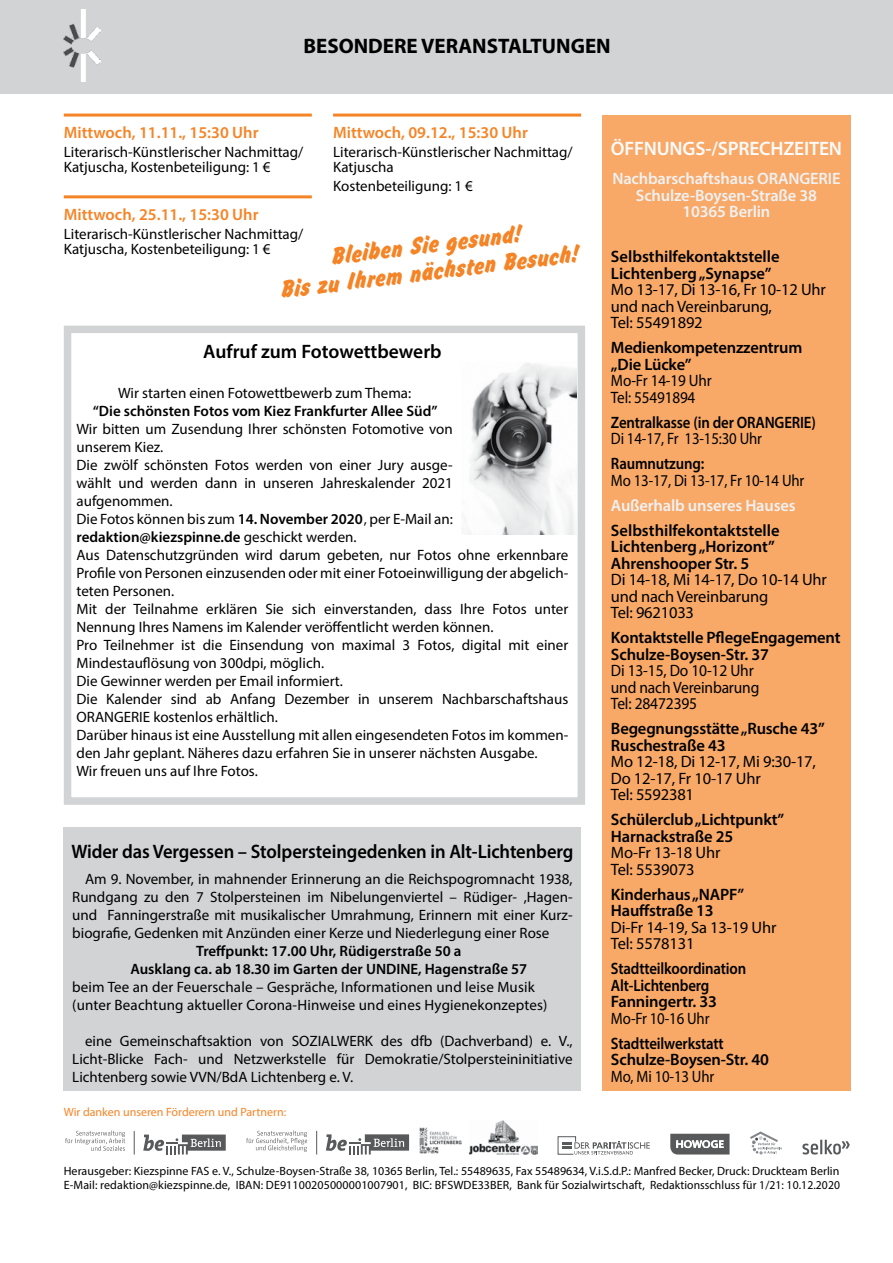
<style>
.page{position:relative;width:893px;height:1263px;background:#fff}
.page>*{position:absolute;margin:0;border:0;box-sizing:border-box;transform-origin:0 0}
.t1{font:27px/27px "Okay D";color:#f58426;text-align:center}
.t2{font:700 21px "Myriad Pro";color:#000}
.t3{font:600 19.5px "Myriad Pro";letter-spacing:-.005em;color:#000;scale:.95 1}
.t4{font:600 19.5px "Myriad Pro";letter-spacing:-.005em;color:#000}
.t5{font:600 19.5px "Myriad Pro";letter-spacing:-.01em;color:#fbfbfb}
.t6{font:600 16.5px/16.5px "Myriad Pro";letter-spacing:-.01em;color:#000}
.t7{font:16.5px/16.5px "Myriad Pro";letter-spacing:-.01em;color:#000}
.t8{font:600 16.5px/16.5px "Myriad Pro";letter-spacing:-.01em;color:#000;scale:.9 1}
.t9{font:600 16.5px/16.5px "Myriad Pro";letter-spacing:-.01em;color:#f1f1f2;text-align:center}
.t10{font:16.5px "Myriad Pro";letter-spacing:-.01em;color:#000;scale:.9 1}
.t11{font:600 16.5px "Myriad Pro";color:#f58426}
.t12{font:16.5px/16.5px "Myriad Pro";letter-spacing:-.01em;color:#000;scale:.94 1}
.t13{font:16.5px/16.5px "Myriad Pro";letter-spacing:-.01em;color:#000;scale:.92 1}
.t14{font:15px/18px "Myriad Pro";color:#000}
.t15{font:600 15px/18px "Myriad Pro";color:#000;text-align:center}
.t16{font:12px/14.4px "Myriad Pro";letter-spacing:.01em;color:#000}
.t17{font:12px "Myriad Pro";color:#f58426}
.s1{font-weight:600}
</style>
<div class="page">
<div style="left:0;top:0;width:893px;height:94px;background:#d1d3d4"></div>
<img style="left:64px;top:10px;width:36px;height:72px">
<div style="left:64px;top:326px;width:521px;height:479px;border:8px solid #d1d3d4"></div>
<div style="left:64px;top:827px;width:517px;height:263px;background:#d1d3d4"></div>
<svg style="left:558px;top:1136px;width:92px;height:19px"></svg>
<svg style="left:143px;top:1134px;width:83px;height:20px"></svg>
<svg style="left:134px;top:1131px;width:1px;height:23px"></svg>
<svg style="left:65px;top:1130px;width:60px;height:21px"></svg>
<svg style="left:326px;top:1134px;width:83px;height:20px"></svg>
<svg style="left:316px;top:1131px;width:1px;height:23px"></svg>
<svg style="left:246px;top:1130px;width:61px;height:22px"></svg>
<svg style="left:802px;top:1140px;width:48px;height:14px"></svg>
<svg style="left:670px;top:1134px;width:60px;height:20px"></svg>
<svg style="left:750px;top:1131px;width:32px;height:24px"></svg>
<img style="left:470px;top:1121px;width:68px;height:33px">
<img style="left:419px;top:1127px;width:43px;height:27px">
<div style="left:602px;top:115px;width:248px;height:975px;background:#f8a967"></div>
<hr style="left:64px;top:114px;width:248px;height:3px;background:#f58426">
<hr style="left:64px;top:195px;width:248px;height:3px;background:#f58426">
<hr style="left:333px;top:114px;width:248px;height:3px;background:#f58426">
<img style="left:463px;top:361px;width:114px;height:173px">
<h2 class="t2" style="left:303px;top:32px;width:309px">BESONDERE VERANSTALTUNGEN</h2>
<p class="t11" style="left:64px;top:122px;width:196px">Mittwoch, 11.11., 15:30 Uhr</p>
<p class="t14" style="left:64px;top:144px;width:241px;line-height:15px">Literarisch-Künstlerischer Nachmittag/<br>Katjuscha, Kostenbeteiligung: 1 €</p>
<p class="t11" style="left:64px;top:204px;width:196px">Mittwoch, 25.11., 15:30 Uhr</p>
<p class="t14" style="left:64px;top:226px;width:241px;line-height:15px">Literarisch-Künstlerischer Nachmittag/<br>Katjuscha, Kostenbeteiligung: 1 €</p>
<p class="t11" style="left:333px;top:122px;width:196px">Mittwoch, 09.12., 15:30 Uhr</p>
<p class="t14" style="left:333px;top:144px;width:241px;line-height:15px">Literarisch-Künstlerischer Nachmittag/<br>Katjuscha</p>
<p class="t14" style="left:333px;top:177px;width:141px">Kostenbeteiligung: 1 €</p>
<h1 class="t1" style="left:276px;top:250px;width:301px;rotate:-7deg">Bleiben Sie gesund!<br>Bis zu Ihrem nächsten Besuch!</h1>
<h3 class="t4" style="left:203px;top:339px;width:240px">Aufruf zum Fotowettbewerb</h3>
<p class="t14" style="left:118px;top:383px;width:295px">Wir starten einen Fotowettbewerb zum Thema:</p>
<p class="t15" style="left:93px;top:401px;width:346px">“Die schönsten Fotos vom Kiez Frankfurter Allee Süd”</p>
<p class="t14" style="left:77px;top:419px;width:493px">Wir bitten um Zusendung Ihrer schönsten Fotomotive von<br>unserem Kiez.<br>Die zwölf schönsten Fotos werden von einer Jury ausge-<br>wählt und werden dann in unseren Jahreskalender 2021<br>aufgenommen.<br>Die Fotos können bis zum <span class="s1">14. November 2020</span> ‚ per E-Mail an: <span class="s1">redaktion@kiezspinne.de</span> geschickt werden.<br>Aus Datenschutzgründen wird darum gebeten, nur Fotos ohne erkennbare Profile von Personen einzusenden oder mit einer Fotoeinwilligung der abgelich&shy;teten Personen.<br>Mit der Teilnahme erklären Sie sich einverstanden, dass Ihre Fotos unter Nennung Ihres Namens im Kalender veröffentlicht werden können.<br>Pro Teilnehmer ist die Einsendung von maximal 3 Fotos, digital mit einer Mindestauflösung von 300dpi, möglich.<br>Die Gewinner werden per Email informiert.<br>Die Kalender sind ab Anfang Dezember in unserem Nachbarschaftshaus ORANGERIE kostenlos erhältlich.<br>Darüber hinaus ist eine Ausstellung mit allen eingesendeten Fotos im kommen&shy;den Jahr geplant. Näheres dazu erfahren Sie in unserer nächsten Ausgabe.<br>Wir freuen uns auf Ihre Fotos.</p>
<h3 class="t3" style="left:71px;top:839px;width:530px">Wider das Vergessen – Stolpersteingedenken in Alt-Lichtenberg</h3>
<p class="t14" style="left:72px;top:869px;width:502px;text-align:justify;text-indent:13px">Am 9. November, in mahnender Erinnerung an die Reichspogromnacht 1938, Rundgang zu den 7 Stolpersteinen im Nibelungenviertel – Rüdiger- ,Hagen&shy;und Fanningerstraße mit musikalischer Umrahmung, Erinnern mit einer Kurz&shy;biografie, Gedenken mit Anzünden einer Kerze und Niederlegung einer Rose</p>
<p class="t15" style="left:130px;top:941px;width:398px">Treffpunkt: 17.00 Uhr, Rüdigerstraße 50 a<br>Ausklang ca. ab 18.30 im Garten der UNDINE, Hagenstraße 57</p>
<p class="t14" style="left:72px;top:977px;width:477px">beim Tee an der Feuerschale – Gespräche, Informationen und leise Musik (unter Beachtung aktueller Corona-Hinweise und eines Hygienekonzeptes)</p>
<p class="t14" style="left:72px;top:1031px;width:502px;text-align:justify;text-indent:13px">eine Gemeinschaftsaktion von SOZIALWERK des dfb (Dachverband) e. V., Licht-Blicke Fach- und Netzwerkstelle für Demokratie/Stolpersteininitiative Lichtenberg sowie VVN/BdA Lichtenberg e. V.</p>
<p class="t17" style="left:64px;top:1105px;width:224px">Wir danken unseren Förderern und Partnern:</p>
<h3 class="t5" style="left:611px;top:136px;width:233px">ÖFFNUNGS-/SPRECHZEITEN</h3>
<p class="t9" style="left:612px;top:170px;width:230px">Nachbarschaftshaus ORANGERIE<br>Schulze-Boysen-Straße 38<br>10365 Berlin</p>
<p class="t6" style="left:611px;top:248px;width:170px">Selbsthilfekontaktstelle<br>Lichtenberg „Synapse”</p>
<p class="t7" style="left:611px;top:281px;width:216px">Mo 13-17, Di 13-16, Fr 10-12 Uhr und nach Vereinbarung,<br>Tel: 55491892</p>
<p class="t6" style="left:611px;top:339px;width:193px">Medienkompetenzzentrum „Die Lücke”</p>
<p class="t13" style="left:611px;top:372px;width:111px">Mo-Fr 14-19 Uhr<br>Tel: 55491894</p>
<p class="t8" style="left:611px;top:414px;width:229px">Zentralkasse (in der ORANGERIE)</p>
<p class="t10" style="left:611px;top:429px;width:170px">Di 14-17, Fr 13-15:30 Uhr</p>
<p class="t8" style="left:611px;top:455px;width:105px">Raumnutzung:</p>
<p class="t10" style="left:611px;top:470px;width:216px">Mo 13-17, Di 13-17, Fr 10-14 Uhr</p>
<p class="t9" style="left:611px;top:497px;width:186px">Außerhalb unseres Hauses</p>
<p class="t6" style="left:611px;top:522px;width:170px">Selbsthilfekontaktstelle<br>Lichtenberg „Horizont”<br>Ahrenshooper Str. 5</p>
<p class="t7" style="left:611px;top:571px;width:218px">Di 14-18, Mi 14-17, Do 10-14 Uhr und nach Vereinbarung<br>Tel: 9621033</p>
<p class="t6" style="left:611px;top:629px;width:231px">Kontaktstelle PflegeEngagement<br>Schulze-Boysen-Str. 37</p>
<p class="t12" style="left:611px;top:662px;width:159px">Di 13-15, Do 10-12 Uhr und nach Vereinbarung<br>Tel: 28472395</p>
<p class="t6" style="left:611px;top:720px;width:215px">Begegnungsstätte „Rusche 43”<br>Ruschestraße 43</p>
<p class="t7" style="left:611px;top:753px;width:207px">Mo 12-18, Di 12-17, Mi 9:30-17,<br>Do 12-17, Fr 10-17 Uhr<br>Tel: 5592381</p>
<p class="t6" style="left:611px;top:811px;width:175px">Schülerclub „Lichtpunkt”<br>Harnackstraße 25</p>
<p class="t7" style="left:611px;top:844px;width:111px">Mo-Fr 13-18 Uhr<br>Tel: 5539073</p>
<p class="t6" style="left:611px;top:886px;width:135px">Kinderhaus „NAPF”<br>Hauffstraße 13</p>
<p class="t7" style="left:611px;top:919px;width:167px">Di-Fr 14-19, Sa 13-19 Uhr<br>Tel: 5578131</p>
<p class="t8" style="left:611px;top:960px;width:152px">Stadtteilkoordination<br>Alt-Lichtenberg<br>Fanningertr. 33</p>
<p class="t10" style="left:611px;top:1008px;width:111px">Mo-Fr 10-16 Uhr</p>
<p class="t8" style="left:611px;top:1035px;width:177px">Stadtteilwerkstatt<br>Schulze-Boysen-Str. 40</p>
<p class="t10" style="left:611px;top:1066px;width:116px">Mo, Mi 10-13 Uhr</p>
<p class="t16" style="left:64px;top:1163px;width:778px">Herausgeber: Kiezspinne FAS e. V., Schulze-Boysen-Straße 38, 10365 Berlin, Tel.: 55489635, Fax 55489634, V.i.S.d.P.: Manfred Becker, Druck: Druckteam Berlin<br>E-Mail: redaktion@kiezspinne.de, IBAN: DE91100205000001007901, BIC: BFSWDE33BER, Bank für Sozialwirtschaft, Redaktionsschluss für 1/21: 10.12.2020</p>
</div>
